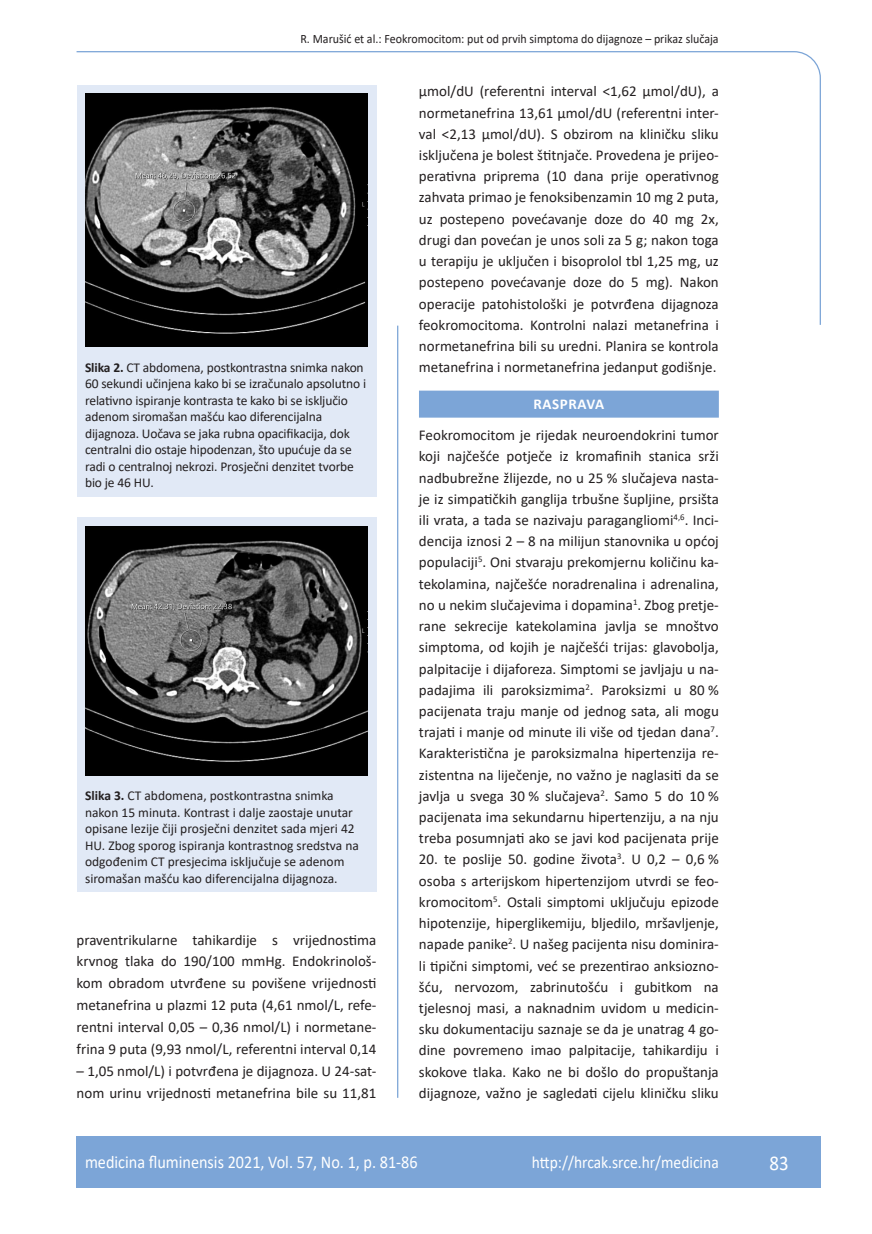
<style>
.page{position:relative;width:872px;height:1234px;background:#fff}
.page>*{position:absolute;margin:0;border:0;box-sizing:border-box;transform-origin:0 0}
.t1{font:21px "Calibri";color:#fff;scale:.9 1}
.t2{font:18px "Calibri";color:#fff;scale:.9 1}
.t3{font:17.25px "Calibri";color:#fff;scale:.9 1}
.osnovni_tekst{font:15px/21.1px "Calibri";color:#231f20;text-align:justify}
.naslov_ruler{font:700 15px "Calibri";letter-spacing:.04em;color:#fff}
.potpis_slika{font:13.5px/16.5px "Calibri";letter-spacing:-.01em;color:#231f20}
.glava{font:12.75px "Calibri";color:#231f20;scale:.94 1}
.s1{font-weight:700}
</style>
<div class="page">
<svg style="left:76px;top:51px;width:745px;height:275px"></svg>
<hr style="left:397px;top:325px;width:1px;height:772px;background:#7ca5d7">
<div style="left:77px;top:1135px;width:744px;height:51px;background:#7ca5d7"></div>
<div style="left:419px;top:390px;width:300px;height:27px;background:#7ca5d7"></div>
<div style="left:77px;top:517px;width:299px;height:374px;background:#e1e9f6"></div>
<img style="left:86px;top:526px;width:281px;height:249px">
<div style="left:77px;top:85px;width:299px;height:411px;background:#e1e9f6"></div>
<img style="left:85px;top:94px;width:283px;height:253px">
<p class="glava" style="left:300px;top:29px;width:446px">R. Marušić et al.: Feokromocitom: put od prvih simptoma do dijagnoze – prikaz slučaja</p>
<p class="potpis_slika" style="left:85px;top:358px;width:282px"><span class="s1">Slika 2.</span> CT abdomena, postkontrastna snimka nakon 60 sekundi učinjena kako bi se izračunalo apsolutno i relativno ispiranje kontrasta te kako bi se isključio adenom siromašan mašću kao diferencijalna dijagnoza. Uočava se jaka rubna opacifikacija, dok centralni dio ostaje hipodenzan, što upućuje da se radi o centralnoj nekrozi. Prosječni denzitet tvorbe bio je 46 HU.</p>
<p class="potpis_slika" style="left:85px;top:787px;width:275px"><span class="s1">Slika 3.</span> CT abdomena, postkontrastna snimka nakon 15 minuta. Kontrast i dalje zaostaje unutar opisane lezije čiji prosječni denzitet sada mjeri 42<br>HU. Zbog sporog ispiranja kontrastnog sredstva na odgođenim CT presjecima isključuje se adenom siromašan mašću kao diferencijalna dijagnoza.</p>
<p class="osnovni_tekst" style="left:77px;top:928px;width:301px;line-height:21.9px">praventrikularne tahikardije s vrijednostima krvnog tlaka do 190/100 mmHg. Endokrinološ&shy;kom obradom utvrđene su povišene vrijednosti metanefrina u plazmi 12 puta (4,61 nmol/L, refe&shy;rentni interval 0,05 – 0,36 nmol/L) i normetane&shy;frina 9 puta (9,93 nmol/L, referentni interval 0,14</p>
<p class="osnovni_tekst" style="left:77px;top:1059px;width:301px;line-height:21.9px">– 1,05 nmol/L) i potvrđena je dijagnoza. U 24-sat&shy;nom urinu vrijednosti metanefrina bile su 11,81</p>
<p class="osnovni_tekst" style="left:419px;top:80px;width:301px">µmol/dU (referentni interval &lt;1,62 µmol/dU), a normetanefrina 13,61 µmol/dU (referentni inter&shy;val &lt;2,13 µmol/dU). S obzirom na kliničku sliku isključena je bolest štitnjače. Provedena je prijeo&shy;perativna priprema (10 dana prije operativnog zahvata primao je fenoksibenzamin 10 mg 2 puta, uz postepeno povećavanje doze do 40 mg 2x, drugi dan povećan je unos soli za 5 g; nakon toga u terapiju je uključen i bisoprolol tbl 1,25 mg, uz postepeno povećavanje doze do 5 mg). Nakon operacije patohistološki je potvrđena dijagnoza feokromocitoma. Kontrolni nalazi metanefrina i normetanefrina bili su uredni. Planira se kontrola metanefrina i normetanefrina jedanput godišnje.</p>
<p class="naslov_ruler" style="left:533px;top:394px;width:72px">RASPRAVA</p>
<p class="osnovni_tekst" style="left:419px;top:424px;width:301px">Feokromocitom je rijedak neuroendokrini tumor koji najčešće potječe iz kromafinih stanica srži nadbubrežne žlijezde, no u 25 % slučajeva nasta&shy;je iz simpatičkih ganglija trbušne šupljine, prsišta ili vrata, a tada se nazivaju paragangliomi<sup>4,6</sup>. Inci&shy;dencija iznosi 2 – 8 na milijun stanovnika u općoj populaciji<sup>5</sup>. Oni stvaraju prekomjernu količinu ka&shy;tekolamina, najčešće noradrenalina i adrenalina, no u nekim slučajevima i dopamina<sup>1</sup>. Zbog pretje&shy;rane sekrecije katekolamina javlja se mnoštvo simptoma, od kojih je najčešći trijas: glavobolja, palpitacije i dijaforeza. Simptomi se javljaju u na&shy;padajima ili paroksizmima<sup>2</sup>. Paroksizmi u 80 % pacijenata traju manje od jednog sata, ali mogu trajati i manje od minute ili više od tjedan dana<sup>7</sup>.<br>Karakteristična je paroksizmalna hipertenzija re&shy;zistentna na liječenje, no važno je naglasiti da se javlja u svega 30 % slučajeva<sup>2</sup>. Samo 5 do 10 % pacijenata ima sekundarnu hipertenziju, a na nju treba posumnjati ako se javi kod pacijenata prije</p>
<p class="osnovni_tekst" style="left:419px;top:848px;width:301px">20. te poslije 50. godine života<sup>3</sup>. U 0,2 – 0,6 % osoba s arterijskom hipertenzijom utvrdi se feo&shy;kromocitom<sup>5</sup>. Ostali simptomi uključuju epizode hipotenzije, hiperglikemiju, bljedilo, mršavljenje, napade panike<sup>2</sup>. U našeg pacijenta nisu dominira&shy;li tipični simptomi, već se prezentirao anksiozno&shy;šću, nervozom, zabrinutošću i gubitkom na tjelesnoj masi, a naknadnim uvidom u medicin&shy;sku dokumentaciju saznaje se da je unatrag 4 go&shy;dine povremeno imao palpitacije, tahikardiju i skokove tlaka. Kako ne bi došlo do propuštanja dijagnoze, važno je sagledati cijelu kliničku sliku</p>
<p class="t2" style="left:85px;top:1149px;width:371px">medicina fluminensis 2021, Vol. 57, No. 1, p. 81-86</p>
<p class="t3" style="left:532px;top:1150px;width:209px">http://hrcak.srce.hr/medicina</p>
<p class="t1" style="left:769px;top:1147px;width:23px">83</p>
</div>
